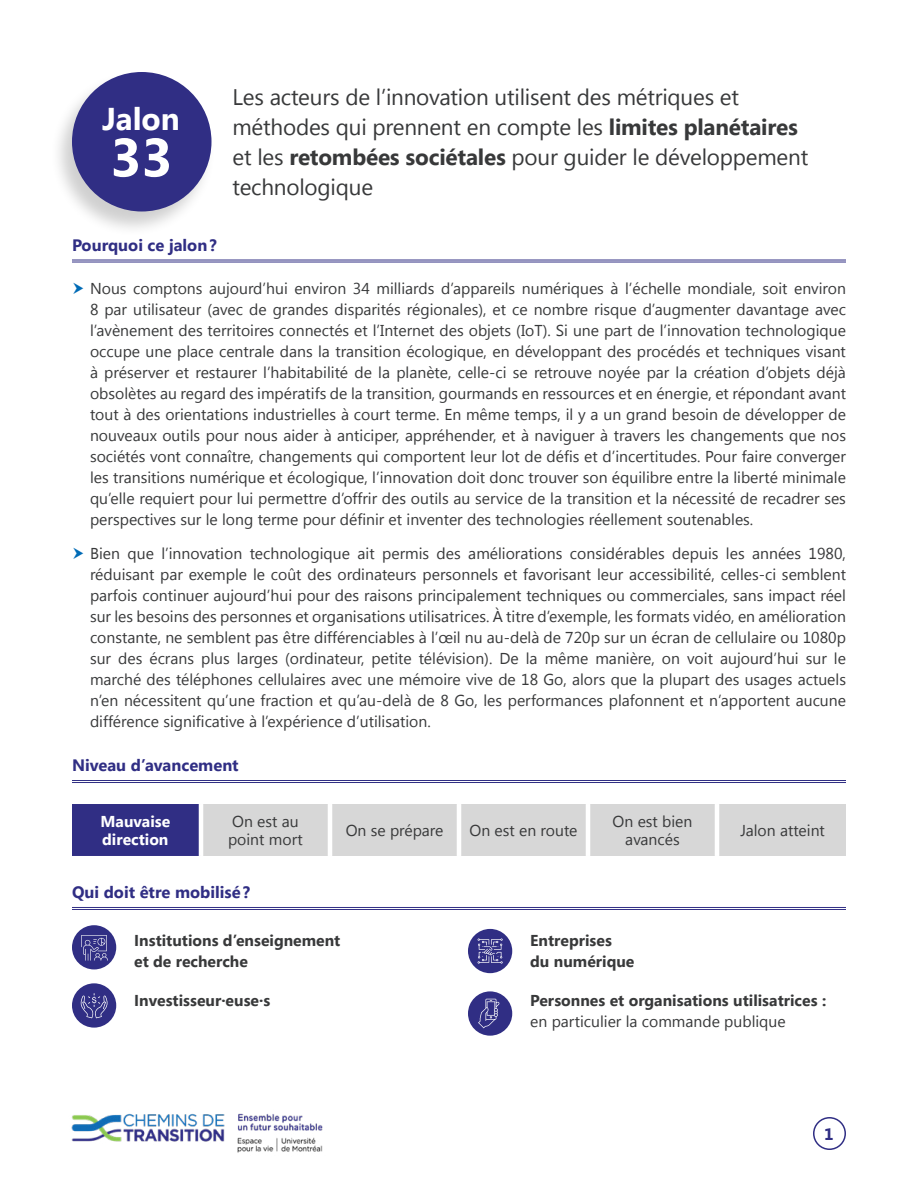
<style>
.page{position:relative;width:918px;height:1188px;background:#fff}
.page>*{position:absolute;margin:0;border:0;box-sizing:border-box;transform-origin:0 0}
.t1{font:700 54px "Segoe UI";color:#fff}
.t2{font:700 31.5px "Segoe UI";color:#fff}
.t3{font:22.5px/30px "Segoe UI";letter-spacing:-.01em;color:#38393a}
.t4{font:700 16.5px "Segoe UI";color:#302e84}
.t5{font:15.75px/21px "Segoe UI";color:#38393a;text-align:justify}
.t6{font:700 15.75px/21px "Segoe UI";color:#38393a}
.t7{font:700 15.75px/18px "Segoe UI";color:#fff}
.s1{font-weight:700}
</style>
<div class="page">
<img style="left:71px;top:1113px;width:252px;height:40px">
<div style="left:813px;top:1117px;width:33px;height:33px;border:2px solid #302e84;border-radius:50%"></div>
<hr style="left:72px;top:260px;width:774px;height:1px;background:#302e84">
<hr style="left:72px;top:262px;width:774px;height:1px;background:#302e84">
<hr style="left:72px;top:780px;width:774px;height:1px;background:#302e84">
<hr style="left:72px;top:782px;width:774px;height:1px;background:#302e84">
<hr style="left:72px;top:907px;width:774px;height:1px;background:#302e84">
<hr style="left:72px;top:909px;width:774px;height:1px;background:#302e84">
<div style="left:72px;top:802px;width:129px;height:56px;background:#302e84"></div>
<div style="left:203px;top:804px;width:643px;height:52px;background:#d7d7d7"></div>
<hr style="left:586px;top:804px;width:4px;height:52px;background:#fff">
<hr style="left:715px;top:804px;width:4px;height:52px;background:#fff">
<hr style="left:72px;top:800px;width:129px;height:4px;background:#fff">
<hr style="left:72px;top:856px;width:129px;height:4px;background:#fff">
<hr style="left:457px;top:804px;width:4px;height:52px;background:#fff">
<hr style="left:199px;top:804px;width:4px;height:52px;background:#fff">
<hr style="left:328px;top:804px;width:4px;height:52px;background:#fff">
<div style="left:72px;top:925px;width:44px;height:44px;background:#302e84;border-radius:50%"></div>
<svg style="left:81px;top:935px;width:27px;height:26px"></svg>
<div style="left:72px;top:983px;width:44px;height:45px;background:#302e84;border-radius:50%"></div>
<svg style="left:81px;top:993px;width:27px;height:25px"></svg>
<div style="left:468px;top:929px;width:44px;height:44px;background:#302e84;border-radius:50%"></div>
<svg style="left:478px;top:938px;width:25px;height:26px"></svg>
<div style="left:468px;top:991px;width:44px;height:45px;background:#302e84;border-radius:50%"></div>
<svg style="left:478px;top:999px;width:22px;height:29px"></svg>
<div style="left:50px;top:71px;width:166px;height:166px;background:#000;opacity:.19"></div>
<div style="left:72px;top:72px;width:140px;height:140px;background:#302e84;border-radius:50%"></div>
<h2 class="t2" style="left:102px;top:96px;width:79px">Jalon</h2>
<h1 class="t1" style="left:110px;top:119px;width:64px">33</h1>
<h3 class="t3" style="left:232px;top:81px;width:577px">Les acteurs de l’innovation utilisent des métriques et méthodes qui prennent en compte les <span class="s1">limites planétaires </span>et les <span class="s1">retombées sociétales</span> pour guider le développement technologique</h3>
<p class="t4" style="left:72px;top:233px;width:146px">Pourquoi ce jalon?</p>
<p class="t5" style="left:90px;top:277px;width:758px">Nous comptons aujourd’hui environ 34 milliards d’appareils numériques à l’échelle mondiale, soit environ 8 par utilisateur (avec de grandes disparités régionales), et ce nombre risque d’augmenter davantage avec l’avènement des territoires connectés et l’Internet des objets (IoT). Si une part de l’innovation technologique occupe une place centrale dans la transition écologique, en développant des procédés et techniques visant à préserver et restaurer l’habitabilité de la planète, celle-ci se retrouve noyée par la création d’objets déjà obsolètes au regard des impératifs de la transition, gourmands en ressources et en énergie, et répondant avant tout à des orientations industrielles à court terme. En même temps, il y a un grand besoin de développer de nouveaux outils pour nous aider à anticiper, appréhender, et à naviguer à travers les changements que nos sociétés vont connaître, changements qui comportent leur lot de défis et d’incertitudes. Pour faire converger les transitions numérique et écologique, l’innovation doit donc trouver son équilibre entre la liberté minimale qu’elle requiert pour lui permettre d’offrir des outils au service de la transition et la nécessité de recadrer ses perspectives sur le long terme pour définir et inventer des technologies réellement soutenables.</p>
<p class="t5" style="left:90px;top:543px;width:758px">Bien que l’innovation technologique ait permis des améliorations considérables depuis les années 1980, réduisant par exemple le coût des ordinateurs personnels et favorisant leur accessibilité, celles-ci semblent parfois continuer aujourd’hui pour des raisons principalement techniques ou commerciales, sans impact réel sur les besoins des personnes et organisations utilisatrices. À titre d’exemple, les formats vidéo, en amélioration constante, ne semblent pas être différenciables à l’œil nu au-delà de 720p sur un écran de cellulaire ou 1080p sur des écrans plus larges (ordinateur, petite télévision). De la même manière, on voit aujourd’hui sur le marché des téléphones cellulaires avec une mémoire vive de 18 Go, alors que la plupart des usages actuels n’en nécessitent qu’une fraction et qu’au-delà de 8 Go, les performances plafonnent et n’apportent aucune différence significative à l’expérience d’utilisation.</p>
<p class="t4" style="left:72px;top:753px;width:168px">Niveau d’avancement</p>
<p class="t7" style="left:100px;top:812px;width:71px">Mauvaise direction</p>
<p class="t5" style="left:228px;top:811px;width:76px;line-height:18px">On est au point mort</p>
<p class="t5" style="left:346px;top:819px;width:99px">On se prépare</p>
<p class="t5" style="left:470px;top:819px;width:109px">On est en route</p>
<p class="t5" style="left:613px;top:811px;width:81px;line-height:18px;text-align:center">On est bien avancés</p>
<p class="t5" style="left:740px;top:819px;width:86px">Jalon atteint</p>
<p class="t4" style="left:72px;top:880px;width:180px">Qui doit être mobilisé?</p>
<p class="t6" style="left:134px;top:929px;width:208px">Institutions d’enseignement et de recherche</p>
<p class="t6" style="left:134px;top:989px;width:138px">Investisseur·euse·s</p>
<p class="t6" style="left:530px;top:929px;width:106px">Entreprises du numérique</p>
<p class="t6" style="left:530px;top:989px;width:298px">Personnes et organisations utilisatrices :</p>
<p class="t5" style="left:530px;top:1010px;width:257px">en particulier la commande publique</p>
<p class="t4" style="left:824px;top:1122px;width:11px">1</p>
</div>
